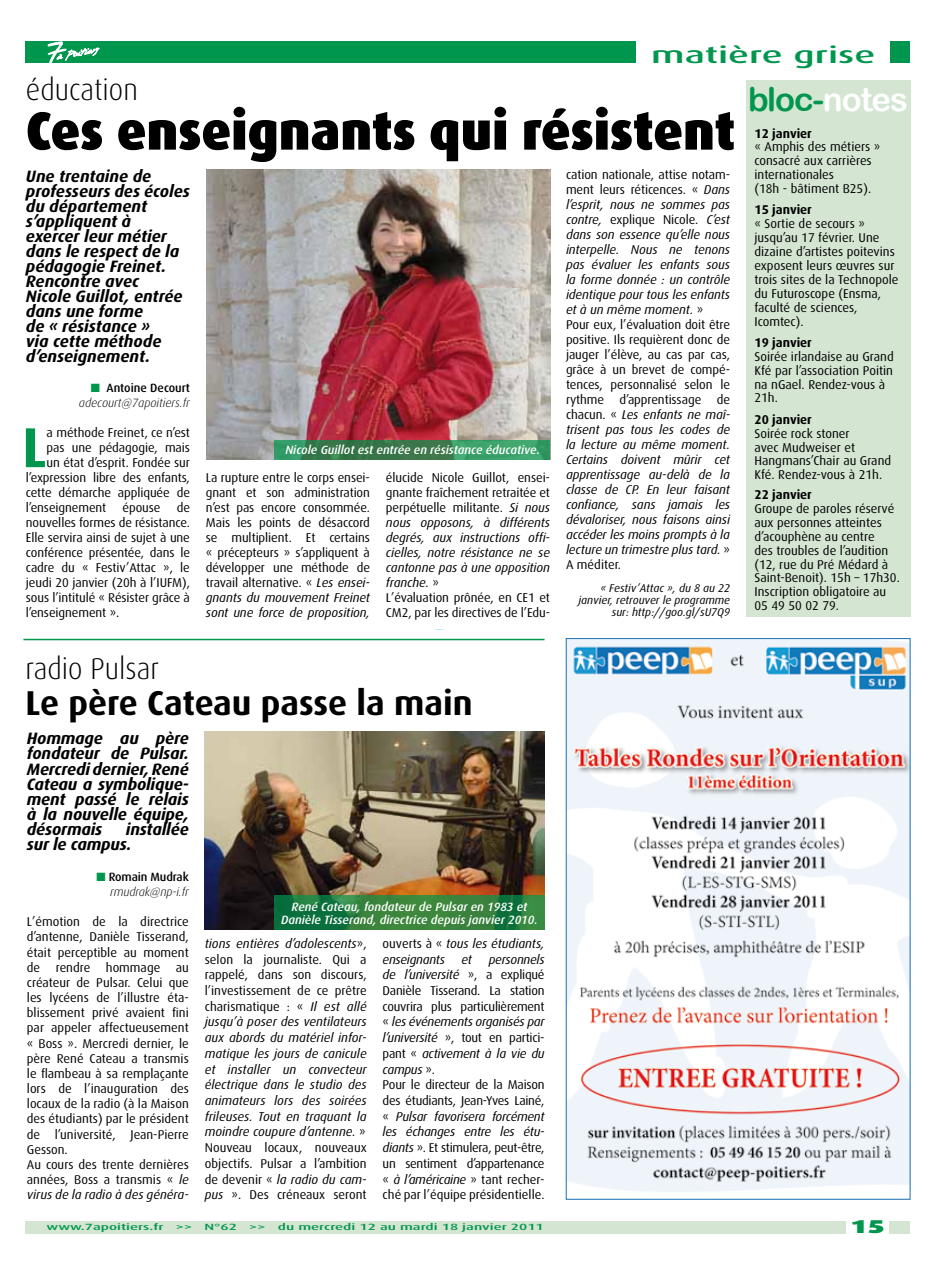
<style>
.page{position:relative;width:936px;height:1276px;background:#fff}
.page>*{position:absolute;margin:0;border:0;box-sizing:border-box;transform-origin:0 0}
.t1{font:700 56.4px "Dax";color:#00964e}
.t2{font:900 54px "Dax";color:#000;scale:.95 1}
.t3{font:700 34.5px "Dax";color:#000}
.t4{font:33px "Arial Rounded MT Bold";letter-spacing:-.03em;color:#00964e}
.t5{font:300 30px "Dax";color:#000;scale:.95 1}
.t6{font:500 23.4px "Dax";color:#00964e;scale:1.67 1}
.t7{font:900 18.6px "Dax";color:#00964e;scale:1.54 1}
.t8{font:italic 700 16.5px/15px "Dax";color:#000}
.t9{font:12.75px/15px "Dax";color:#000}
.t10{font:italic 12.75px/15px "Dax";letter-spacing:-.005em;color:#000}
.t11{font:12.75px/15.8px "Dax";letter-spacing:-.02em;color:#000}
.t12{font:700 12.75px "Dax";color:#000}
.t13{font:italic 500 12px/13.5px "Dax";color:#fff;text-align:center}
.t14{font:italic 300 12px/15px "Dax";color:#000;text-align:right}
.t15{font:italic 11.25px/12px "Dax";color:#000;text-align:right}
.t16{font:500 9px "Dax";color:#00964e;scale:1.67 1}
.s1{color:#00964e}
.s2{font-weight:500;font-style:normal}
.s3{font-style:italic}
.s4{font-style:normal}
.s5{color:#fff}
</style>
<div class="page">
<div style="left:26px;top:41px;width:884px;height:22px;background:#00964e"></div>
<div style="left:636px;top:36px;width:254px;height:43px;background:#fff"></div>
<svg style="left:48px;top:41px;width:51px;height:22px"></svg>
<img style="left:207px;top:169px;width:343px;height:290px">
<svg style="left:274px;top:440px;width:276px;height:19px;background:#398958"></svg>
<div style="left:26px;top:1221px;width:884px;height:12px;background:#d4e5d2"></div>
<div style="left:846px;top:1212px;width:42px;height:33px;background:#fff"></div>
<hr style="left:23px;top:639px;width:521px;height:1px;background:#00964e">
<img style="left:568px;top:640px;width:340px;height:552px">
<div style="left:745px;top:80px;width:165px;height:537px;background:#d4e5d2"></div>
<img style="left:205px;top:731px;width:339px;height:198px">
<svg style="left:274px;top:895px;width:270px;height:34px;background:#2a7e3d"></svg>
<h3 class="t6" style="left:651px;top:42px;width:136px">matière grise</h3>
<h3 class="t5" style="left:26px;top:73px;width:119px">éducation</h3>
<h2 class="t2" style="left:26px;top:100px;width:748px">Ces enseignants qui résistent</h2>
<p class="t8" style="left:26px;top:169px;width:165px">Une trentaine de professeurs des écoles du département s’appliquent à<br>exercer leur métier dans le respect de la pédagogie Freinet.<br>Rencontre avec<br>Nicole Guillot, entrée dans une forme<br>de « résistance »<br>via cette méthode d’enseignement.</p>
<p class="t14" style="left:79px;top:381px;width:113px"><span class="s1">■</span> <span class="s2">Antoine Decourt </span>adecourt@7apoitiers.fr</p>
<h1 class="t1" style="left:22px;top:416px;width:26px">L</h1>
<p class="t9" style="left:47px;top:425px;width:145px">a méthode Freinet, ce n’est</p>
<p class="t9" style="left:47px;top:440px;width:145px">pas une pédagogie, mais</p>
<p class="t9" style="left:47px;top:455px;width:145px">un état d’esprit. Fondée sur</p>
<p class="t9" style="left:26px;top:470px;width:166px">l’expression libre des enfants,</p>
<p class="t9" style="left:26px;top:485px;width:166px">cette démarche appliquée de</p>
<p class="t9" style="left:26px;top:500px;width:82px">l’enseignement</p>
<p class="t9" style="left:122px;top:500px;width:40px">épouse</p>
<p class="t9" style="left:26px;top:500px;width:166px;text-align:justify;text-indent:151px">de nouvelles formes de résistance.<br>Elle servira ainsi de sujet à une conférence présentée, dans le cadre du « Festiv’Attac », le jeudi 20 janvier (20h à l’IUFM), sous l’intitulé « Résister grâce à l’enseignement ».</p>
<p class="t13" style="left:285px;top:443px;width:256px">Nicole Guillot est entrée en résistance éducative.</p>
<p class="t9" style="left:206px;top:470px;width:166px;text-align:justify">La rupture entre le corps ensei&shy;gnant et son administration n’est pas encore consommée.<br>Mais les points de désaccord se multiplient. Et certains « précepteurs » s’appliquent à développer une méthode de travail alternative. « <span class="s3">Les ensei&shy;gnants du mouvement Freinet sont une force de proposition,</span></p>
<p class="t9" style="left:386px;top:470px;width:166px">élucide Nicole Guillot, ensei&shy;gnante fraîchement retraitée et perpétuelle militante. <span class="s3">Si nous nous opposons, à différents degrés, aux instructions offi&shy;cielles, notre résistance ne se cantonne pas à une opposition franche.</span> »<br>L’évaluation prônée, en CE1 et<br>CM2, par les directives de l’Edu-</p>
<h3 class="t5" style="left:26px;top:652px;width:142px">radio Pulsar</h3>
<h3 class="t3" style="left:26px;top:684px;width:448px">Le père Cateau passe la main</h3>
<p class="t8" style="left:27px;top:731px;width:163px;text-align:justify">Hommage au père fondateur de Pulsar.<br>Mercredi dernier, René Cateau a symbolique&shy;ment passé le relais à la nouvelle équipe, désormais</p>
<p class="t8" style="left:27px;top:822px;width:163px;text-indent:99px">installée sur le campus.</p>
<p class="t14" style="left:97px;top:869px;width:94px"><span class="s1">■</span> <span class="s2">Romain Mudrak </span>rmudrak@np-i.fr</p>
<p class="t9" style="left:27px;top:914px;width:163px">L’émotion de la directrice d’antenne, Danièle Tisserand, était perceptible au moment de rendre hommage au créateur de Pulsar. Celui que les lycéens de l’illustre éta&shy;blissement privé avaient fini par appeler affectueusement « Boss ». Mercredi dernier, le père René Cateau a transmis le flambeau à sa remplaçante lors de l’inauguration des locaux de la radio (à la Maison des étudiants) par le président de l’université, Jean-Pierre<br>Gesson.<br>Au cours des trente dernières années, Boss a transmis « <span class="s3">le virus de la radio à des généra-</span></p>
<p class="t13" style="left:281px;top:899px;width:258px">René Cateau, fondateur de Pulsar en 1983 et<br>Danièle Tisserand, directrice depuis janvier 2010.</p>
<p class="t10" style="left:205px;top:935px;width:163px;line-height:15.8px;text-align:justify">tions entières d’adolescents<span class="s4">», selon la journaliste. Qui a rappelé, dans son discours, l’investissement de ce prêtre charismatique : «</span> Il est allé jusqu’à poser des ventilateurs aux abords du matériel infor&shy;matique les jours de canicule et installer un convecteur électrique dans le studio des animateurs lors des soirées frileuses. Tout en traquant la moindre coupure d’antenne. <span class="s4">» Nouveau locaux, nouveaux objectifs. Pulsar a l’ambition de devenir «</span> la radio du cam&shy;pus <span class="s4">». Des créneaux seront</span></p>
<p class="t10" style="left:382px;top:935px;width:163px;line-height:15.8px"><span class="s4">ouverts à «</span> tous les étudiants, enseignants</p>
<p class="t11" style="left:382px;top:951px;width:163px;text-indent:106px"><span class="s3">personnels de l’université</span> », a expliqué<br>Danièle Tisserand. La station couvrira plus particulièrement « <span class="s3">les événements organisés par l’université</span> », tout en partici&shy;pant « <span class="s3">activement à la vie du campus</span> ».<br>Pour le directeur de la Maison des étudiants, Jean-Yves Lainé, « <span class="s3">Pulsar favorisera forcément les échanges entre les étu&shy;diants</span> ». Et stimulera, peut-être, un sentiment d’appartenance « <span class="s3">à l’américaine</span> » tant recher&shy;ché par l’équipe présidentielle.</p>
<p class="t10" style="left:461px;top:951px;width:12px">et</p>
<p class="t10" style="left:566px;top:167px;width:166px"><span class="s4">cation nationale, attise notam&shy;ment leurs réticences. «</span> Dans l’esprit, nous ne sommes pas contre, <span class="s4">explique Nicole.</span> C’est dans son essence qu’elle nous interpelle. Nous ne tenons pas évaluer les enfants sous la forme donnée : un contrôle identique pour tous les enfants et à un même moment. <span class="s4">»<br>Pour eux, l’évaluation doit être positive. Ils requièrent donc de jauger l’élève, au cas par cas, grâce à un brevet de compé&shy;tences, personnalisé selon le rythme d’apprentissage de chacun. «</span> Les enfants ne maî&shy;trisent pas tous les codes de la lecture au même moment.<br>Certains doivent mûrir cet apprentissage au-delà de la classe de CP. En leur faisant confiance, sans jamais les dévaloriser, nous faisons ainsi accéder les moins prompts à la lecture un trimestre plus tard. <span class="s4">»<br>A méditer.</span></p>
<p class="t15" style="left:578px;top:582px;width:153px">« Festiv’Attac », du 8 au 22 janvier, retrouver le programme sur: http://goo.gl/sU7Q9</p>
<h3 class="t4" style="left:748px;top:80px;width:161px">bloc-<span class="s5">notes</span></h3>
<p class="t12" style="left:754px;top:126px;width:59px">12 janvier</p>
<p class="t9" style="left:754px;top:140px;width:127px;line-height:13.8px">« Amphis des métiers » consacré aux carrières internationales<br>(18h - bâtiment B25).</p>
<p class="t12" style="left:754px;top:203px;width:59px">15 janvier</p>
<p class="t9" style="left:754px;top:217px;width:145px;line-height:13.8px">« Sortie de secours » jusqu’au 17 février. Une dizaine d’artistes poitevins exposent leurs œuvres sur trois sites de la Technopole du Futuroscope (Ensma, faculté de sciences,<br>Icomtec).</p>
<p class="t12" style="left:754px;top:335px;width:59px">19 janvier</p>
<p class="t9" style="left:754px;top:349px;width:141px;line-height:13.8px">Soirée irlandaise au Grand<br>Kfé par l’association Poitin na nGael. Rendez-vous à<br>21h.</p>
<p class="t12" style="left:754px;top:412px;width:59px">20 janvier</p>
<p class="t9" style="left:754px;top:426px;width:138px;line-height:13.8px">Soirée rock stoner<br>avec Mudweiser et<br>Hangmans’Chair au Grand<br>Kfé. Rendez-vous à 21h.</p>
<p class="t12" style="left:754px;top:487px;width:59px">22 janvier</p>
<p class="t9" style="left:754px;top:502px;width:147px;line-height:13.8px">Groupe de paroles réservé aux personnes atteintes d’acouphène au centre<br>des troubles de l’audition (12, rue du Pré Médard à<br>Saint-Benoit). 15h – 17h30.<br>Inscription obligatoire au<br>05 49 50 02 79.</p>
<p class="t16" style="left:47px;top:1221px;width:72px">www.7apoitiers.fr</p>
<p class="t16" style="left:176px;top:1221px;width:11px">&gt;&gt;</p>
<p class="t16" style="left:204px;top:1221px;width:21px">N°62</p>
<p class="t16" style="left:249px;top:1221px;width:11px">&gt;&gt;</p>
<p class="t16" style="left:278px;top:1221px;width:161px">du mercredi 12 au mardi 18 janvier 2011</p>
<h3 class="t7" style="left:850px;top:1216px;width:24px">15</h3>
</div>
